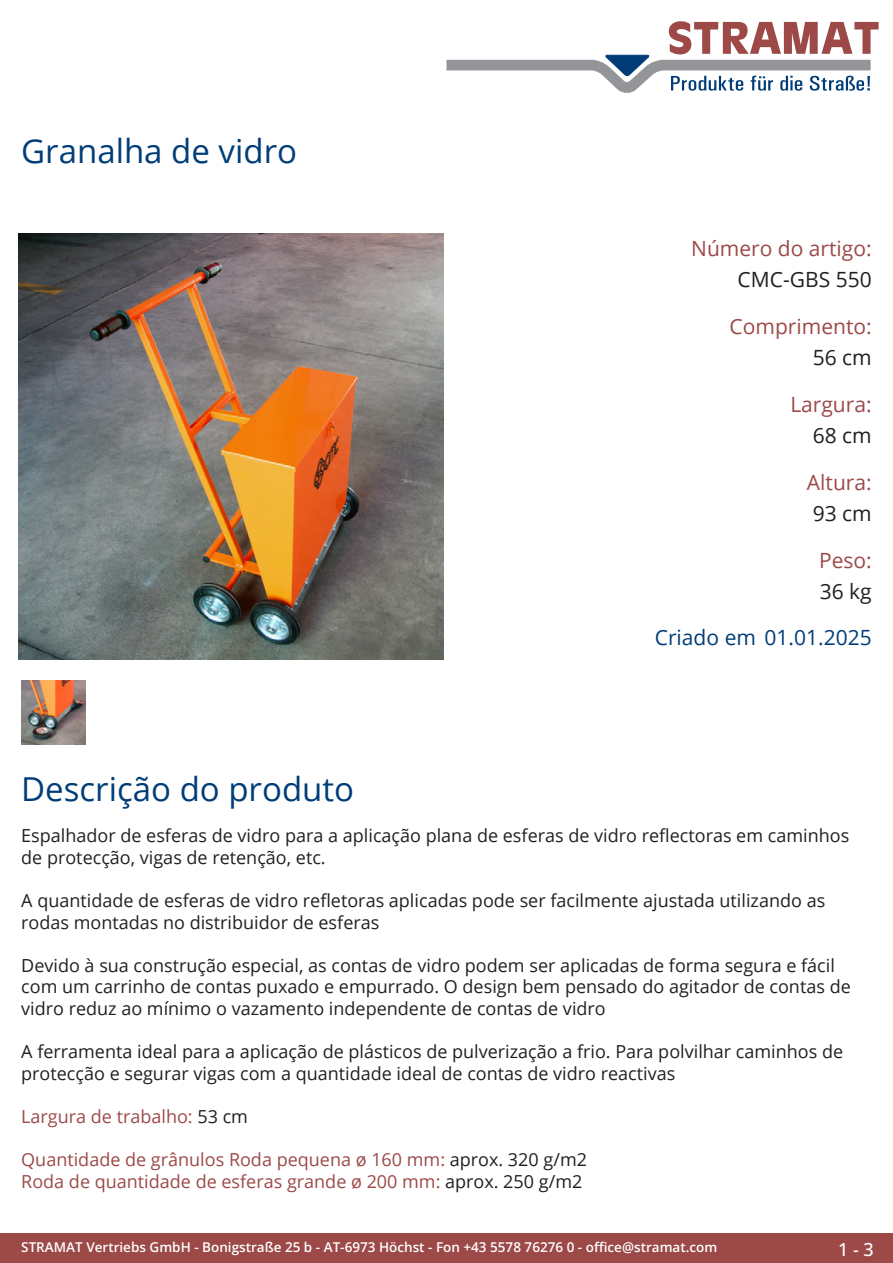
<style>
.page{position:relative;width:893px;height:1263px;background:#fff}
.page>*{position:absolute;margin:0;border:0;box-sizing:border-box;transform-origin:0 0}
.Produkttitel{font:33px "Open Sans";color:#003d78}
.TechDaten_Überschrif{font:21px "Open Sans";color:#9c4948}
.TechDaten_Inhalt{font:21px "Open Sans";color:#231f20}
.Erstellungsdatum{font:21px "Open Sans";color:#003d78}
.Beschreibung_Text{font:18px/21.6px "Open Sans";color:#231f20}
.Beschreibung_Text-2{font:18px/21.6px "Open Sans";color:#9c4948}
.t1{font:500 18px "Open Sans";color:#fff}
.t2{font:600 13.5px "Open Sans";color:#fff}
.s1{color:#231f20}
</style>
<div class="page">
<div style="left:0;top:1233px;width:893px;height:30px;background:#9c4948"></div>
<svg style="left:446px;top:21px;width:433px;height:72px"></svg>
<img style="left:18px;top:234px;width:425px;height:425px">
<img style="left:21px;top:680px;width:64px;height:64px">
<p class="Produkttitel" style="left:21px;top:128px;width:277px">Granalha de vidro</p>
<p class="TechDaten_Überschrif" style="left:691px;top:234px;width:182px">Número do artigo:</p>
<p class="TechDaten_Inhalt" style="left:738px;top:265px;width:136px">CMC-GBS 550</p>
<p class="TechDaten_Überschrif" style="left:730px;top:312px;width:144px">Comprimento:</p>
<p class="TechDaten_Inhalt" style="left:813px;top:343px;width:61px">56 cm</p>
<p class="TechDaten_Überschrif" style="left:790px;top:390px;width:83px">Largura:</p>
<p class="TechDaten_Inhalt" style="left:813px;top:421px;width:61px">68 cm</p>
<p class="TechDaten_Überschrif" style="left:807px;top:468px;width:66px">Altura:</p>
<p class="TechDaten_Inhalt" style="left:813px;top:499px;width:61px">93 cm</p>
<p class="TechDaten_Überschrif" style="left:819px;top:546px;width:54px">Peso:</p>
<p class="TechDaten_Inhalt" style="left:820px;top:577px;width:54px">36 kg</p>
<p class="Erstellungsdatum" style="left:655px;top:623px;width:218px">Criado em 01.01.2025</p>
<p class="Produkttitel" style="left:21px;top:766px;width:334px">Descrição do produto</p>
<p class="Beschreibung_Text" style="left:21px;top:824px;width:829px">Espalhador de esferas de vidro para a aplicação plana de esferas de vidro reflectoras em caminhos de protecção, vigas de retenção, etc.</p>
<p class="Beschreibung_Text" style="left:21px;top:889px;width:805px">A quantidade de esferas de vidro refletoras aplicadas pode ser facilmente ajustada utilizando as rodas montadas no distribuidor de esferas</p>
<p class="Beschreibung_Text" style="left:21px;top:954px;width:831px">Devido à sua construção especial, as contas de vidro podem ser aplicadas de forma segura e fácil com um carrinho de contas puxado e empurrado. O design bem pensado do agitador de contas de vidro reduz ao mínimo o vazamento independente de contas de vidro</p>
<p class="Beschreibung_Text" style="left:21px;top:1040px;width:823px">A ferramenta ideal para a aplicação de plásticos de pulverização a frio. Para polvilhar caminhos de protecção e segurar vigas com a quantidade ideal de contas de vidro reactivas</p>
<p class="Beschreibung_Text-2" style="left:21px;top:1105px;width:228px">Largura de trabalho: <span class="s1">53 cm</span></p>
<p class="Beschreibung_Text-2" style="left:21px;top:1148px;width:567px">Quantidade de grânulos Roda pequena ø 160 mm: <span class="s1">aprox. 320 g/m2<br></span>Roda de quantidade de esferas grande ø 200 mm: <span class="s1">aprox. 250 g/m2</span></p>
<p class="t2" style="left:21px;top:1238px;width:698px">STRAMAT Vertriebs GmbH - Bonigstraße 25 b - AT-6973 Höchst - Fon +43 5578 76276 0 - office@stramat.com</p>
<p class="t1" style="left:838px;top:1237px;width:37px">1 - 3</p>
</div>
